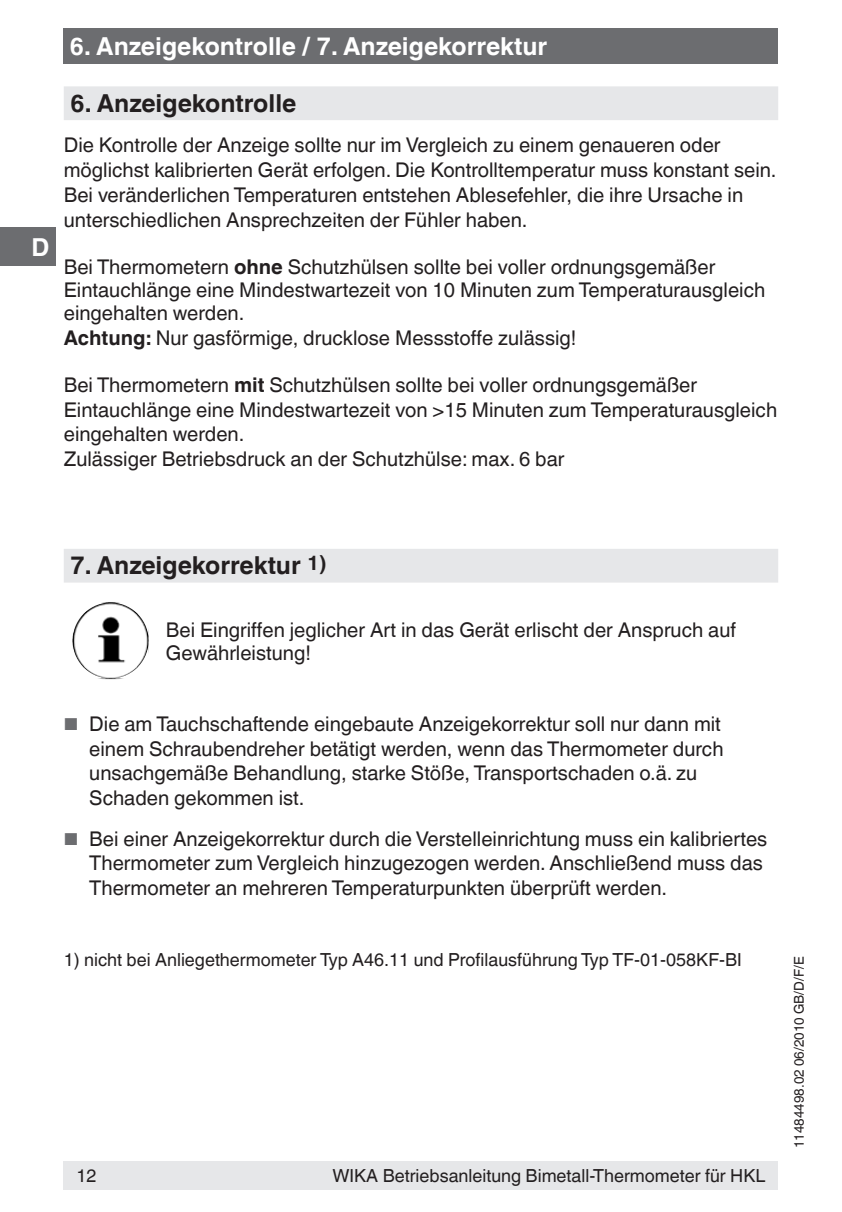
<style>
.page{position:relative;width:842px;height:1212px;background:#fff}
.page>*{position:absolute;margin:0;border:0;box-sizing:border-box;transform-origin:0 0}
.t1{font:700 24.75px "Helvetica World";color:#fff}
.t2{font:700 24.75px "Helvetica World";color:#231f20}
.t3{font:20.25px/24.8px "Helvetica World";color:#231f20}
.t4{font:18px "Helvetica World";color:#231f20}
.t5{font:13.5px "Helvetica World";color:#231f20}
.s1{font-weight:700}
.s2{font-size:17.32px;color:#6c6d70}
</style>
<div class="page">
<div style="left:63px;top:29px;width:715px;height:35px;background:#6c6d70"></div>
<div style="left:0;top:228px;width:56px;height:38px;background:#6c6d70"></div>
<div style="left:64px;top:1161px;width:714px;height:28px;background:#e6e7e9"></div>
<div style="left:64px;top:86px;width:714px;height:34px;background:#e6e7e9"></div>
<div style="left:64px;top:549px;width:714px;height:34px;background:#e6e7e9"></div>
<img style="left:72px;top:602px;width:77px;height:77px">
<p class="t1" style="left:31px;top:233px;width:19px">D</p>
<p class="t1" style="left:70px;top:32px;width:479px">6. Anzeigekontrolle / 7. Anzeigekorrektur</p>
<p class="t2" style="left:70px;top:89px;width:227px">6. Anzeigekontrolle</p>
<p class="t3" style="left:64px;top:133px;width:714px">Die Kontrolle der Anzeige sollte nur im Vergleich zu einem genaueren oder möglichst kalibrierten Gerät erfolgen. Die Kontrolltemperatur muss konstant sein.<br>Bei veränderlichen Temperaturen entstehen Ablesefehler, die ihre Ursache in unterschiedlichen Ansprechzeiten der Fühler haben.</p>
<p class="t3" style="left:64px;top:255px;width:703px;line-height:23.2px">Bei Thermometern <span class="s1">ohne</span> Schutzhülsen sollte bei voller ordnungsgemäßer<br>Eintauchlänge eine Mindestwartezeit von 10 Minuten zum Temperaturausgleich eingehalten werden.</p>
<p class="t3" style="left:64px;top:325px;width:514px"><span class="s1">Achtung:</span> Nur gasförmige, drucklose Messstoffe zulässig!</p>
<p class="t3" style="left:64px;top:373px;width:715px">Bei Thermometern <span class="s1">mit</span> Schutzhülsen sollte bei voller ordnungsgemäßer Eintauchlänge eine Mindestwartezeit von &gt;15 Minuten zum Temperaturausgleich eingehalten werden.<br>Zulässiger Betriebsdruck an der Schutzhülse: max. 6 bar</p>
<p class="t2" style="left:70px;top:551px;width:258px">7. Anzeigekorrektur <sup>1)</sup></p>
<p class="t3" style="left:166px;top:619px;width:572px;line-height:22.5px">Bei Eingriffen jeglicher Art in das Gerät erlischt der Anspruch auf<br>Gewährleistung!</p>
<p class="t3" style="left:89px;top:711px;width:636px;text-indent:-26px"><span class="s2">■</span> Die am Tauchschaftende eingebaute Anzeigekorrektur soll nur dann mit einem Schraubendreher betätigt werden, wenn das Thermometer durch unsachgemäße Behandlung, starke Stöße, Transportschaden o.ä. zu Schaden gekommen ist.</p>
<p class="t3" style="left:89px;top:826px;width:679px;text-indent:-26px"><span class="s2">■</span> Bei einer Anzeigekorrektur durch die Verstelleinrichtung muss ein kalibriertes<br>Thermometer zum Vergleich hinzugezogen werden. Anschließend muss das<br>Thermometer an mehreren Temperaturpunkten überprüft werden.</p>
<p class="t4" style="left:64px;top:949px;width:680px">1) nicht bei Anliegethermometer Typ A46.11 und Profilausführung Typ TF-01-058KF-BI</p>
<p class="t4" style="left:77px;top:1165px;width:22px">12</p>
<p class="t4" style="left:332px;top:1165px;width:435px">WIKA Betriebsanleitung Bimetall-Thermometer für HKL</p>
<p class="t5" style="left:791px;top:1148px;width:193px;rotate:-90deg">11484498.02 06/2010 GB/D/F/E</p>
</div>
